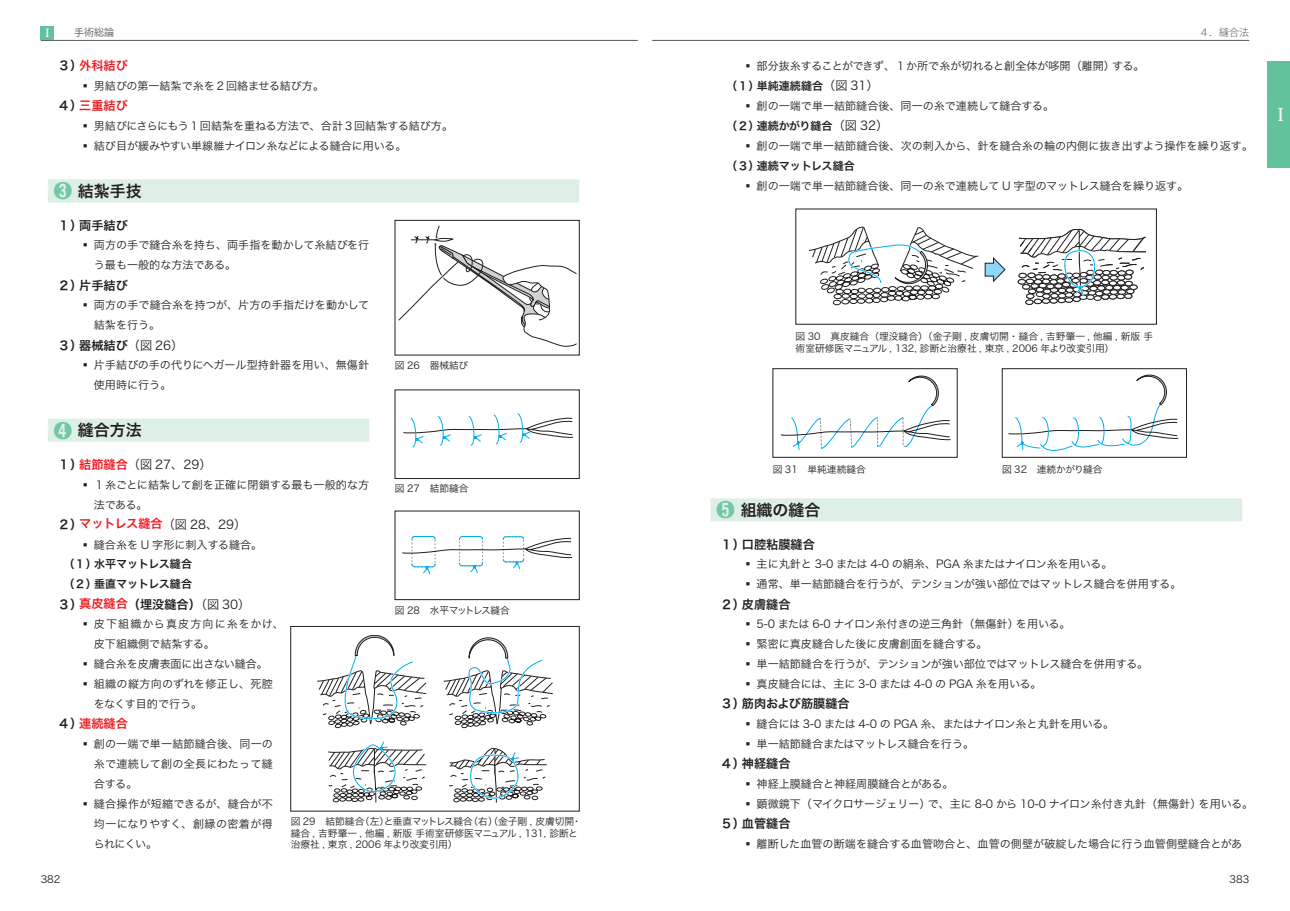
<style>
.page{position:relative;width:1290px;height:911px;background:#fff}
.page>*{position:absolute;margin:0;border:0;box-sizing:border-box;transform-origin:0 0}
.t1{font:700 17.5px "Koz Min Pro";color:#fff;scale:.9 1}
.t2{font:16px "Hira Kaku Pro W6";color:#231f20}
.t3{font:12.12px "Hira Kaku Pro W6";color:#231f20}
.t4{font:12.12px "Hira Kaku Pro W3";color:#231f20}
.t5{font:12.12px "Hira Kaku Pro W6";color:#ee1d23}
.t6{font:11.12px/19.9px "Hira Kaku Pro W3";color:#231f20}
.t7{font:11.12px/19.9px "Hira Kaku Pro W6";color:#231f20}
.t8{font:11.12px/19.9px "Hira Kaku Pro W3";letter-spacing:.035em;color:#231f20}
.t9{font:10px "Koz Go Pro";color:#57585a}
.t10{font:10px "Hira Kaku Pro W3";color:#231f20}
.t11{font:300 10px "Koz Go Pro";color:#57585a}
.t12{font:9.75px/11.5px "Hira Kaku Pro W3";color:#231f20}
.t13{font:9.75px "Hira Kaku Pro W3";letter-spacing:-.055em;color:#231f20}
.t14{font:9.75px "Hira Kaku Pro W3";letter-spacing:-.03em;color:#231f20}
.s1{font-family:"Koz Min Pro";font-weight:700;font-size:11.25px;color:#fff}
.s2{color:#231f20}
.s3{font-family:"Adobe Myungjo Std";font-weight:500;font-size:19.5px;color:#72c7a5}
.s4{font-family:"Hira Kaku Pro W3"}
.s5{font-family:"Hira Kaku Pro W6"}
.s6{font-family:"Hira Kaku Pro W6";color:#ee1d23}
.s7{color:#ee1d23}
.s8{font-size:12.12px}
</style>
<div class="page">
<div style="left:1267px;top:61px;width:23px;height:106px;background:#61c29c"></div>
<hr style="left:41px;top:40px;width:597px;height:1px;background:#57585a">
<hr style="left:652px;top:40px;width:597px;height:1px;background:#57585a">
<div style="left:41px;top:26px;width:13px;height:13px;background:#61c29c"></div>
<div style="left:1025px;top:300px;width:8px;height:5px;border:1px solid #231f20;border-radius:50%"></div>
<svg style="left:1018px;top:228px;width:128px;height:76px"></svg>
<svg style="left:809px;top:227px;width:170px;height:78px"></svg>
<svg style="left:985px;top:257px;width:20px;height:24px"></svg>
<svg style="left:781px;top:376px;width:169px;height:74px"></svg>
<div style="left:773px;top:368px;width:184px;height:89px;border:1px solid #231f20"></div>
<svg style="left:1008px;top:375px;width:170px;height:76px"></svg>
<div style="left:1002px;top:368px;width:184px;height:89px;border:1px solid #231f20"></div>
<div style="left:710px;top:498px;width:532px;height:23px;background:#def0e6"></div>
<div style="left:48px;top:179px;width:531px;height:23px;background:#def0e6"></div>
<svg style="left:398px;top:226px;width:179px;height:120px"></svg>
<svg style="left:403px;top:413px;width:170px;height:34px"></svg>
<svg style="left:402px;top:536px;width:170px;height:38px"></svg>
<div style="left:395px;top:511px;width:184px;height:89px;border:1px solid #231f20"></div>
<svg style="left:317px;top:635px;width:110px;height:167px"></svg>
<svg style="left:443px;top:637px;width:110px;height:165px"></svg>
<div style="left:291px;top:626px;width:288px;height:185px;border:1px solid #231f20"></div>
<div style="left:48px;top:418px;width:321px;height:24px;background:#def0e6"></div>
<p class="t9" style="left:42px;top:26px;width:74px"><span class="s1">Ⅰ</span>　　手術総論</p>
<p class="t11" style="left:1199px;top:26px;width:51px">４．縫合法</p>
<p class="t5" style="left:58px;top:54px;width:72px"><span class="s2">３）</span>外科結び</p>
<p class="t6" style="left:80px;top:75px;width:246px">▪ 男結びの第一結紮で糸を２回絡ませる結び方。</p>
<p class="t5" style="left:58px;top:94px;width:72px"><span class="s2">４）</span>三重結び</p>
<p class="t6" style="left:80px;top:115px;width:375px">▪ 男結びにさらにもう１回結紮を重ねる方法で、合計３回結紮する結び方。</p>
<p class="t6" style="left:80px;top:135px;width:328px">▪ 結び目が緩みやすい単線維ナイロン糸などによる縫合に用いる。</p>
<p class="t2" style="left:53px;top:176px;width:90px"><span class="s3">➌</span> 結紮手技</p>
<p class="t3" style="left:58px;top:214px;width:72px">１）両手結び</p>
<p class="t6" style="left:94px;top:234px;width:277px;text-indent:-14px">▪ 両方の手で縫合糸を持ち、両手指を動かして糸結びを行う最も一般的な方法である。</p>
<p class="t3" style="left:58px;top:274px;width:72px">２）片手結び</p>
<p class="t6" style="left:94px;top:294px;width:277px;text-indent:-14px">▪ 両方の手で縫合糸を持つが、片方の手指だけを動かして結紮を行う。</p>
<p class="t3" style="left:58px;top:334px;width:127px">３）器械結び<span class="s4">（図 26）</span></p>
<p class="t6" style="left:94px;top:354px;width:277px;text-indent:-14px">▪ 片手結びの手の代りにヘガール型持針器を用い、無傷針使用時に行う。</p>
<p class="t2" style="left:53px;top:416px;width:90px"><span class="s3">➍</span> 縫合方法</p>
<p class="t4" style="left:58px;top:454px;width:155px"><span class="s5">１）</span><span class="s6">結節縫合</span>（図 27、29）</p>
<p class="t6" style="left:94px;top:474px;width:277px;text-indent:-14px">▪ １糸ごとに結紮して創を正確に閉鎖する最も一般的な方法である。</p>
<p class="t4" style="left:58px;top:513px;width:190px"><span class="s5">２）</span><span class="s6">マットレス縫合</span>（図 28、29）</p>
<p class="t7" style="left:64px;top:534px;width:200px;text-indent:16px"><span class="s4">▪ 縫合糸を U 字形に刺入する縫合。</span>（１）水平マットレス縫合<br>（２）垂直マットレス縫合</p>
<p class="t3" style="left:58px;top:593px;width:194px">３）<span class="s7">真皮縫合</span>（埋没縫合）<span class="s4">（図 30）</span></p>
<p class="t8" style="left:94px;top:613px;width:192px;text-indent:-14px">▪ 皮下組織から真皮方向に糸をかけ、皮下組織側で結紮する。</p>
<p class="t6" style="left:80px;top:653px;width:190px">▪ 縫合糸を皮膚表面に出さない縫合。</p>
<p class="t6" style="left:94px;top:673px;width:181px;text-indent:-14px">▪ 組織の縦方向のずれを修正し、死腔をなくす目的で行う。</p>
<p class="t5" style="left:58px;top:712px;width:72px"><span class="s2">４）</span>連続縫合</p>
<p class="t6" style="left:94px;top:733px;width:181px;text-align:justify;text-indent:-14px">▪ 創の一端で単一結節縫合後、同一の糸で連続して創の全長にわたって縫合する。</p>
<p class="t6" style="left:94px;top:793px;width:181px;text-align:justify;text-indent:-14px">▪ 縫合操作が短縮できるが、縫合が不均一になりやすく、創縁の密着が得られにくい。</p>
<p class="t12" style="left:395px;top:359px;width:75px">図 26　器械結び</p>
<p class="t12" style="left:395px;top:482px;width:75px">図 27　結節縫合</p>
<p class="t13" style="left:395px;top:601px;width:116px">図 28　水平マットレス縫合</p>
<p class="t12" style="left:291px;top:815px;width:292px">図 29　結節縫合（左）と垂直マットレス縫合（右）（金子剛 , 皮膚切開・縫合 , 吉野肇一 , 他編 , 新版 手術室研修医マニュアル , 131, 診断と治療社 , 東京 , 2006 年より改変引用）</p>
<p class="t6" style="left:726px;top:55px;width:420px;text-indent:16px">▪ 部分抜糸することができず、１か所で糸が切れると創全体が哆開（離開）する。<span class="s5">（１）単純連続縫合</span><span class="s8">（図 31）</span></p>
<p class="t6" style="left:726px;top:95px;width:329px;text-indent:16px">▪ 創の一端で単一結節縫合後、同一の糸で連続して縫合する。<span class="s5">（２）連続かがり縫合</span><span class="s8">（図 32）</span></p>
<p class="t6" style="left:726px;top:135px;width:528px;text-indent:16px">▪ 創の一端で単一結節縫合後、次の刺入から、針を縫合糸の輪の内側に抜き出すよう操作を繰り返す。<span class="s5">（３）連続マットレス縫合</span></p>
<p class="t6" style="left:742px;top:175px;width:447px">▪ 創の一端で単一結節縫合後、同一の糸で連続して U 字型のマットレス縫合を繰り返す。</p>
<p class="t12" style="left:796px;top:330px;width:359px">図 30　真皮縫合（埋没縫合）（金子剛 , 皮膚切開・縫合 , 吉野肇一 , 他編 , 新版 手術室研修医マニュアル , 132, 診断と治療社 , 東京 , 2006 年より改変引用）</p>
<p class="t12" style="left:773px;top:463px;width:95px">図 31　単純連続縫合</p>
<p class="t14" style="left:1002px;top:461px;width:102px">図 32　連続かがり縫合</p>
<p class="t2" style="left:716px;top:495px;width:106px"><span class="s3">➎</span> 組織の縫合</p>
<p class="t3" style="left:720px;top:533px;width:96px">１）口腔粘膜縫合</p>
<p class="t6" style="left:742px;top:553px;width:371px">▪ 主に丸針と 3-0 または 4-0 の絹糸、PGA 糸またはナイロン糸を用いる。</p>
<p class="t6" style="left:742px;top:573px;width:440px">▪ 通常、単一結節縫合を行うが、テンションが強い部位ではマットレス縫合を併用する。</p>
<p class="t3" style="left:720px;top:593px;width:72px">２）皮膚縫合</p>
<p class="t6" style="left:742px;top:613px;width:330px">▪ 5-0 または 6-0 ナイロン糸付きの逆三角針（無傷針）を用いる。</p>
<p class="t6" style="left:742px;top:633px;width:247px">▪ 緊密に真皮縫合した後に皮膚創面を縫合する。</p>
<p class="t6" style="left:742px;top:653px;width:407px">▪ 単一結節縫合を行うが、テンションが強い部位ではマットレス縫合を併用する。</p>
<p class="t6" style="left:742px;top:673px;width:301px">▪ 真皮縫合には、主に 3-0 または 4-0 の PGA 糸を用いる。</p>
<p class="t3" style="left:720px;top:693px;width:131px">３）筋肉および筋膜縫合</p>
<p class="t6" style="left:742px;top:713px;width:373px">▪ 縫合には 3-0 または 4-0 の PGA 糸、またはナイロン糸と丸針を用いる。</p>
<p class="t6" style="left:742px;top:733px;width:233px">▪ 単一結節縫合またはマットレス縫合を行う。</p>
<p class="t3" style="left:720px;top:752px;width:72px">４）神経縫合</p>
<p class="t6" style="left:742px;top:773px;width:213px">▪ 神経上膜縫合と神経周膜縫合とがある。</p>
<p class="t6" style="left:742px;top:793px;width:512px">▪ 顕微鏡下（マイクロサージェリー）で、主に 8-0 から 10-0 ナイロン糸付き丸針（無傷針）を用いる。</p>
<p class="t3" style="left:720px;top:812px;width:72px">５）血管縫合</p>
<p class="t6" style="left:742px;top:832px;width:501px">▪ 離断した血管の断端を縫合する血管吻合と、血管の側壁が破綻した場合に行う血管側壁縫合とがあ</p>
<p class="t10" style="left:41px;top:870px;width:21px">382</p>
<p class="t10" style="left:1229px;top:870px;width:21px">383</p>
<h1 class="t1" style="left:1273px;top:102px;width:19px">Ⅰ</h1>
</div>
